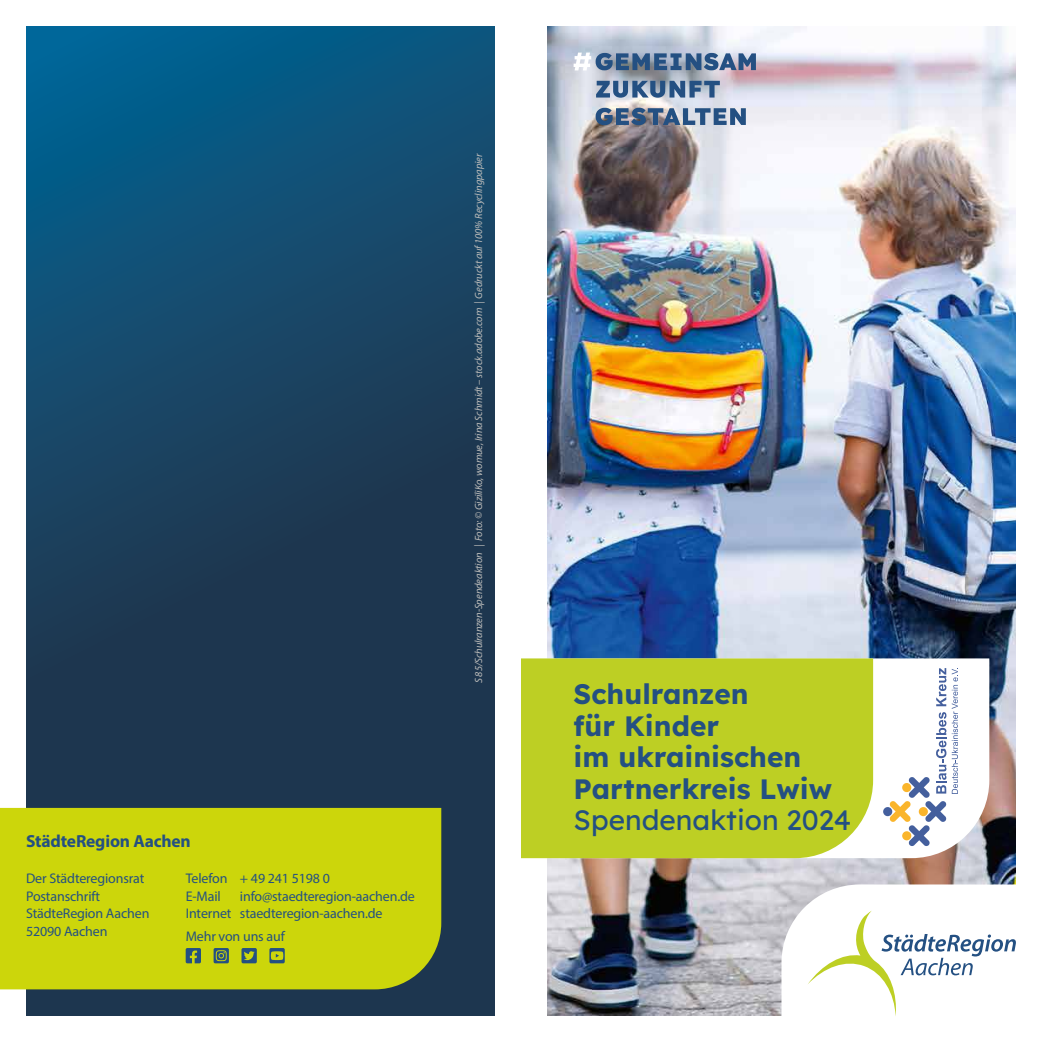
<style>
.page{position:relative;width:1042px;height:1042px;background:#fff}
.page>*{position:absolute;margin:0;border:0;box-sizing:border-box;transform-origin:0 0}
.t1{font:700 28px/31.5px "Lexend";color:#245082}
.t2{font:28px "Lexend";color:#245082}
.t3{font:700 17.5px "Myriad Pro";letter-spacing:-.01em;color:#245082}
.t4{font:14px/17.5px "Myriad Pro";letter-spacing:-.01em;color:#245082}
.t5{font:italic 10.5px "Myriad Pro";letter-spacing:-.01em;color:#bcbcba}
</style>
<div class="page">
<svg style="left:26px;top:26px;width:469px;height:989px;background:#164362"></svg>
<img style="left:547px;top:26px;width:468px;height:989px">
<svg style="left:595px;top:108px;width:151px;height:17px;background:#69809d"></svg>
<svg style="left:596px;top:81px;width:124px;height:17px;background:#6c88a8"></svg>
<svg style="left:573px;top:53px;width:183px;height:17px;background:#6c85a5"></svg>
<svg style="left:781px;top:884px;width:235px;height:132px"></svg>
<div style="left:0;top:808px;width:441px;height:181px;background:#ccd60b"></div>
<svg style="left:186px;top:948px;width:99px;height:15px"></svg>
<svg style="left:873px;top:658px;width:116px;height:200px"></svg>
<div style="left:521px;top:658px;width:352px;height:200px;background:#bdcf24"></div>
<svg style="left:936px;top:668px;width:10px;height:38px"></svg>
<svg style="left:952px;top:668px;width:6px;height:126px"></svg>
<div style="left:883px;top:807px;width:9px;height:9px;background:#445f9d;border-radius:50%"></div>
<svg style="left:889px;top:712px;width:57px;height:134px"></svg>
<div style="left:919px;top:807px;width:9px;height:9px;background:#fab52c;border-radius:50%"></div>
<p class="t5" style="left:472px;top:683px;width:531px;rotate:-90deg">S 85/Schulranzen-Spendeaktion | Foto: © GiziliKo, womue, Irina Schmidt – stock.adobe.com | Gedruckt auf 100% Recyclingpapier</p>
<p class="t3" style="left:26px;top:830px;width:166px">StädteRegion Aachen</p>
<p class="t4" style="left:186px;top:870px;width:146px">Telefon + 49 241 5198 0<br>E-Mail</p>
<p class="t4" style="left:26px;top:870px;width:125px">Der Städteregionsrat<br>Postanschrift<br>StädteRegion Aachen<br>52090 Aachen</p>
<p class="t4" style="left:186px;top:887px;width:231px;text-indent:54px">info@staedteregion-aachen.de<br>Internet staedteregion-aachen.de</p>
<p class="t4" style="left:186px;top:927px;width:101px">Mehr von uns auf</p>
<p class="t1" style="left:573px;top:677px;width:229px">Schulranzen<br>für Kinder<br>im ukrainischen</p>
<p class="t1" style="left:573px;top:771px;width:260px">Partnerkreis Lwiw</p>
<p class="t2" style="left:573px;top:800px;width:279px">Spendenaktion 2024</p>
</div>
